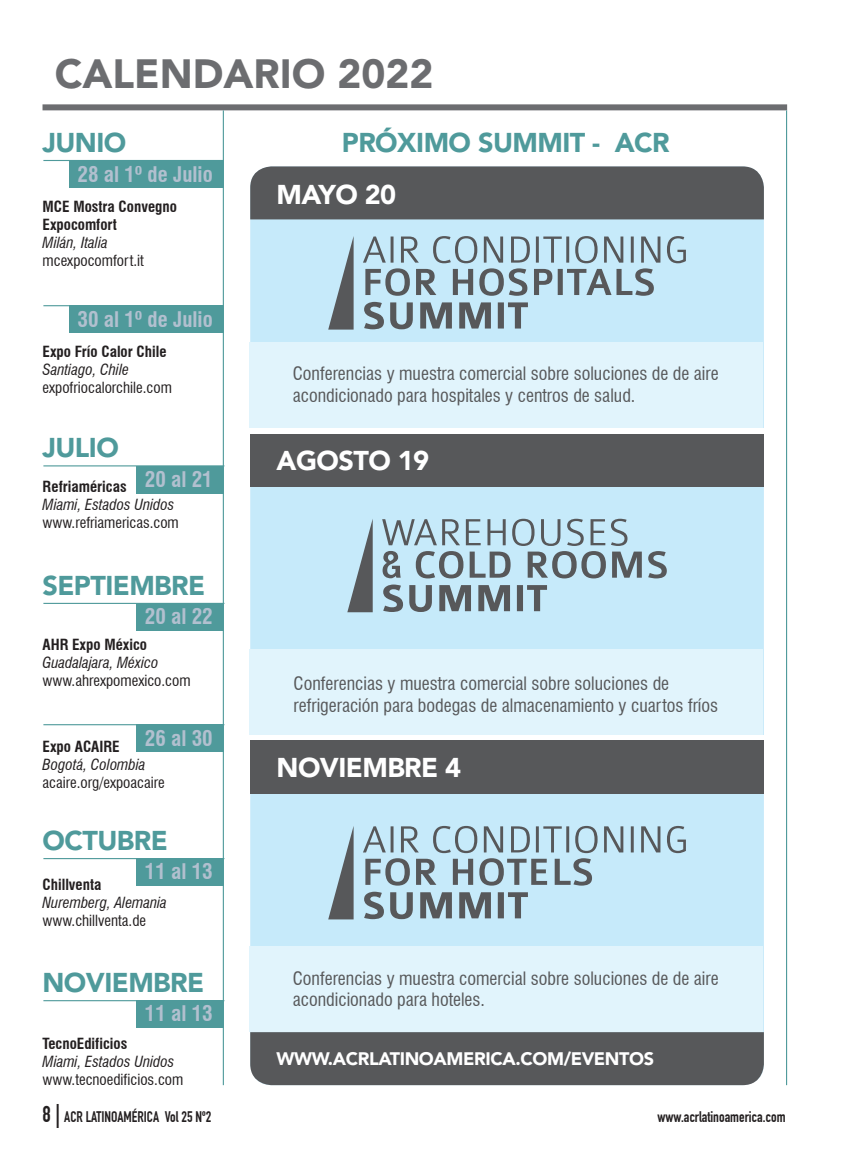
<style>
.page{position:relative;width:851px;height:1149px;background:#fff}
.page>*{position:absolute;margin:0;border:0;box-sizing:border-box;transform-origin:0 0}
.t1{font:900 40.5px "Avenir LT Std";color:#6c6d70}
.t2{font:900 27px "Avenir LT Std";letter-spacing:-.02em;color:#4f9a9b}
.t3{font:900 27px "Avenir LT Std";letter-spacing:-.02em;color:#fff}
.t4{font:700 condensed 21px "Swiss 721 BT";color:#b2c0cf}
.t5{font:condensed 18px/21.6px "Swiss 721 BT";color:#57585a}
.t6{font:900 18px "Avenir LT Std";letter-spacing:-.02em;color:#fff}
.t7{font:condensed 15px "Swiss 721 BT";color:#231f20}
.t8{font:italic condensed 15px "Swiss 721 BT";color:#231f20}
.t9{font:700 condensed 15px/18px "Swiss 721 BT";color:#231f20}
.t10{font:15px "DIN Engschrift Std";color:#231f20}
.s1{font-size:22.5px}
.s2{font-size:24px}
</style>
<div class="page">
<div style="left:42px;top:104px;width:745px;height:6px;background:#6c6d70"></div>
<hr style="left:43px;top:465px;width:181px;height:1px;background:#4f9a9b">
<hr style="left:223px;top:110px;width:1px;height:974px;background:#4f9a9b">
<hr style="left:785px;top:110px;width:2px;height:974px;background:#4f9a9b">
<div style="left:136px;top:466px;width:88px;height:27px;background:#4f9a9b"></div>
<hr style="left:43px;top:160px;width:181px;height:1px;background:#4f9a9b">
<hr style="left:43px;top:305px;width:181px;height:1px;background:#4f9a9b">
<div style="left:69px;top:160px;width:155px;height:27px;background:#4f9a9b"></div>
<div style="left:69px;top:305px;width:155px;height:27px;background:#4f9a9b"></div>
<hr style="left:43px;top:602px;width:181px;height:1px;background:#4f9a9b">
<hr style="left:43px;top:857px;width:181px;height:1px;background:#4f9a9b">
<hr style="left:43px;top:999px;width:181px;height:1px;background:#4f9a9b">
<hr style="left:43px;top:724px;width:181px;height:1px;background:#4f9a9b">
<div style="left:136px;top:603px;width:88px;height:27px;background:#4f9a9b"></div>
<div style="left:136px;top:858px;width:88px;height:27px;background:#4f9a9b"></div>
<div style="left:136px;top:1000px;width:88px;height:27px;background:#4f9a9b"></div>
<div style="left:136px;top:724px;width:88px;height:28px;background:#4f9a9b"></div>
<div style="left:250px;top:166px;width:513px;height:918px;background:#c6eafa;border-radius:21px"></div>
<div style="left:250px;top:166px;width:513px;height:53px;background:#57585a"></div>
<div style="left:250px;top:1031px;width:513px;height:53px;background:#57585a"></div>
<div style="left:250px;top:433px;width:513px;height:53px;background:#57585a"></div>
<div style="left:249px;top:342px;width:514px;height:86px;background:#e1f4fc"></div>
<div style="left:249px;top:649px;width:514px;height:86px;background:#e1f4fc"></div>
<div style="left:250px;top:735px;width:513px;height:5px;background:#fff"></div>
<div style="left:250px;top:428px;width:513px;height:5px;background:#fff"></div>
<div style="left:249px;top:945px;width:514px;height:86px;background:#e1f4fc"></div>
<div style="left:250px;top:740px;width:513px;height:53px;background:#57585a"></div>
<svg style="left:363px;top:236px;width:322px;height:93px"></svg>
<svg style="left:328px;top:238px;width:25px;height:91px"></svg>
<svg style="left:382px;top:518px;width:284px;height:94px"></svg>
<svg style="left:347px;top:521px;width:25px;height:91px"></svg>
<svg style="left:363px;top:825px;width:322px;height:93px"></svg>
<svg style="left:328px;top:828px;width:25px;height:91px"></svg>
<h1 class="t1" style="left:55px;top:49px;width:380px">CALENDARIO 2022</h1>
<h2 class="t2" style="left:342px;top:126px;width:329px">PRÓXIMO SUMMIT - ACR</h2>
<h2 class="t2" style="left:42px;top:126px;width:85px">JUNIO</h2>
<p class="t4" style="left:77px;top:161px;width:137px">28 al 1º de Julio</p>
<p class="t9" style="left:43px;top:197px;width:136px">MCE Mostra Convegno<br>Expocomfort</p>
<p class="t8" style="left:43px;top:233px;width:67px">Milán, Italia</p>
<p class="t7" style="left:43px;top:251px;width:103px">mcexpocomfort.it</p>
<p class="t4" style="left:77px;top:306px;width:137px">30 al 1º de Julio</p>
<p class="t9" style="left:43px;top:342px;width:125px">Expo Frío Calor Chile</p>
<p class="t8" style="left:43px;top:360px;width:88px">Santiago, Chile</p>
<p class="t7" style="left:43px;top:378px;width:131px">expofriocalorchile.com</p>
<h2 class="t2" style="left:42px;top:431px;width:78px">JULIO</h2>
<p class="t4" style="left:145px;top:466px;width:69px">20 al 21</p>
<p class="t9" style="left:43px;top:477px;width:85px">Refriaméricas</p>
<p class="t8" style="left:43px;top:495px;width:133px">Miami, Estados Unidos</p>
<p class="t7" style="left:43px;top:513px;width:138px">www.refriamericas.com</p>
<h2 class="t2" style="left:42px;top:568px;width:164px">SEPTIEMBRE</h2>
<p class="t4" style="left:145px;top:603px;width:69px">20 al 22</p>
<p class="t9" style="left:43px;top:635px;width:106px">AHR Expo México</p>
<p class="t8" style="left:43px;top:653px;width:117px">Guadalajara, México</p>
<p class="t7" style="left:43px;top:671px;width:149px">www.ahrexpomexico.com</p>
<p class="t4" style="left:145px;top:725px;width:69px">26 al 30</p>
<p class="t9" style="left:43px;top:737px;width:78px">Expo ACAIRE</p>
<p class="t8" style="left:43px;top:755px;width:104px">Bogotá, Colombia</p>
<p class="t7" style="left:43px;top:773px;width:124px">acaire.org/expoacaire</p>
<h2 class="t2" style="left:42px;top:823px;width:127px">OCTUBRE</h2>
<p class="t4" style="left:145px;top:858px;width:69px">11 al 13</p>
<p class="t9" style="left:43px;top:875px;width:60px">Chillventa</p>
<p class="t8" style="left:43px;top:893px;width:126px">Nuremberg, Alemania</p>
<p class="t7" style="left:43px;top:911px;width:105px">www.chillventa.de</p>
<h2 class="t2" style="left:42px;top:965px;width:163px">NOVIEMBRE</h2>
<p class="t4" style="left:145px;top:1000px;width:69px">11 al 13</p>
<p class="t9" style="left:43px;top:1033px;width:86px">TecnoEdificios</p>
<p class="t8" style="left:43px;top:1051px;width:133px">Miami, Estados Unidos</p>
<p class="t7" style="left:43px;top:1069px;width:142px">www.tecnoedificios.com</p>
<h2 class="t3" style="left:276px;top:178px;width:121px">MAYO 20</h2>
<p class="t5" style="left:293px;top:362px;width:427px">Conferencias y muestra comercial sobre soluciones de de aire acondicionado para hospitales y centros de salud.</p>
<h2 class="t3" style="left:276px;top:444px;width:154px">AGOSTO 19</h2>
<p class="t5" style="left:293px;top:672px;width:426px">Conferencias y muestra comercial sobre soluciones de refrigeración para bodegas de almacenamiento y cuartos fríos</p>
<h2 class="t3" style="left:276px;top:751px;width:186px">NOVIEMBRE 4</h2>
<p class="t5" style="left:293px;top:966px;width:427px">Conferencias y muestra comercial sobre soluciones de de aire acondicionado para hoteles.</p>
<p class="t6" style="left:276px;top:1047px;width:379px">WWW.ACRLATINOAMERICA.COM/EVENTOS</p>
<p class="t10" style="left:42px;top:1107px;width:170px"><span class="s1">8</span> <span class="s2">|</span> ACR LATINOAMÉRICA Vol 25 Nº2</p>
<p class="t10" style="left:657px;top:1107px;width:130px">www.acrlatinoamerica.com</p>
</div>
